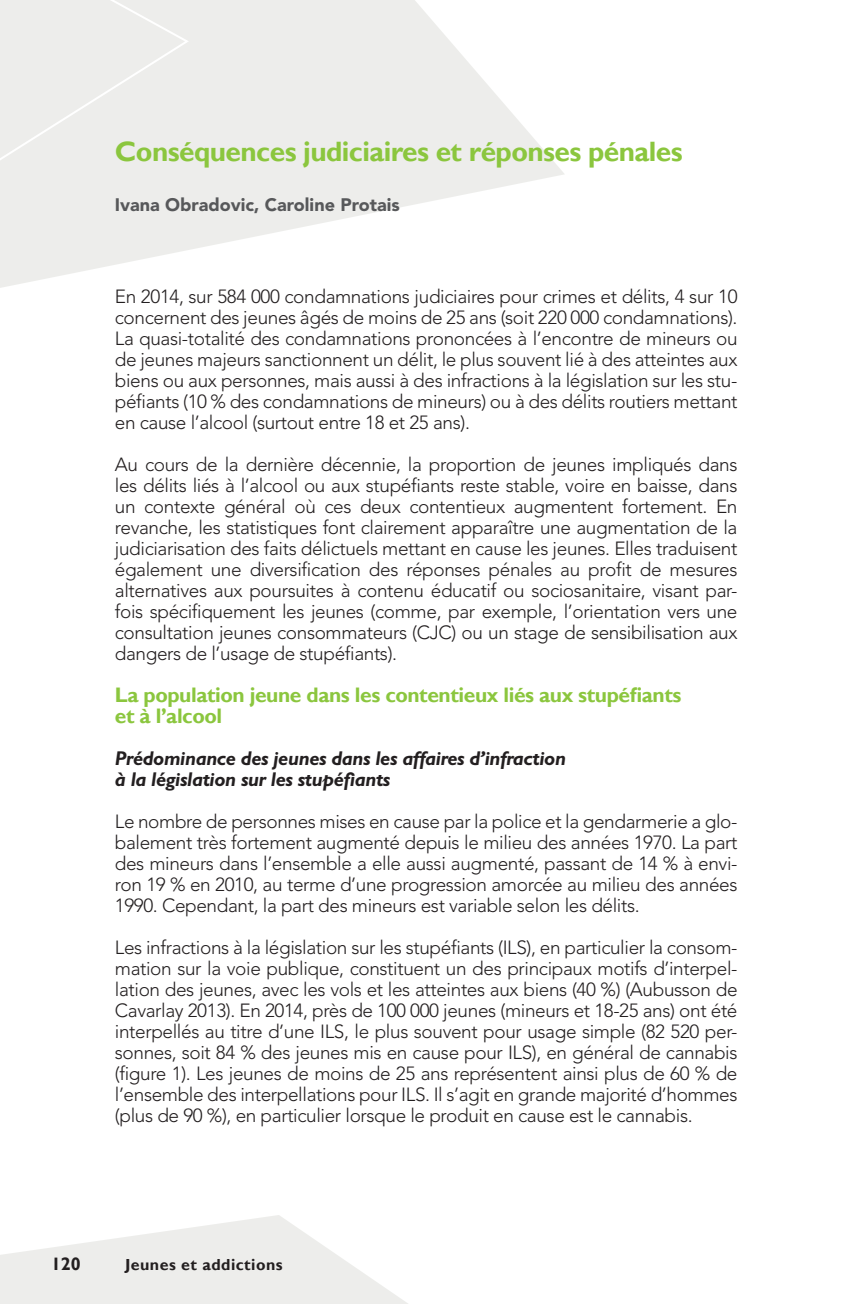
<style>
.page{position:relative;width:851px;height:1304px;background:#fff}
.page>*{position:absolute;margin:0;border:0;box-sizing:border-box;transform-origin:0 0}
.t1{font:700 28px "Gill Sans";letter-spacing:-.02em;color:#8bc63e}
.t2{font:700 21px/21px "Gill Sans";letter-spacing:-.02em;color:#8bc63e}
.t3{font:italic 700 20px/21px "Gill Sans";letter-spacing:-.02em;color:#231f20}
.t4{font:300 19px/21px "Avenir LT Std";letter-spacing:-.02em;color:#231f20;text-align:justify}
.t5{font:900 18px "Avenir LT Std";color:#57585a}
.t6{font:700 18px "Gill Sans";color:#231f20}
.t7{font:700 16px "Gill Sans";letter-spacing:.03em;color:#231f20}
</style>
<div class="page">
<svg style="left:0;top:1215px;width:408px;height:89px"></svg>
<svg style="left:0;top:0;width:564px;height:288px;fill:#ededeb"></svg>
<div style="left:0;top:0;width:191px;height:183px;background:#ededeb"></div>
<h1 class="t1" style="left:115px;top:135px;width:569px">Conséquences judiciaires et réponses pénales</h1>
<p class="t5" style="left:115px;top:194px;width:286px">Ivana Obradovic, Caroline Protais</p>
<p class="t4" style="left:115px;top:286px;width:624px">En 2014, sur 584 000 condamnations judiciaires pour crimes et délits, 4 sur 10 concernent des jeunes âgés de moins de 25 ans (soit 220 000 condamnations).<br>La quasi-totalité des condamnations prononcées à l’encontre de mineurs ou de jeunes majeurs sanctionnent un délit, le plus souvent lié à des atteintes aux biens ou aux personnes, mais aussi à des infractions à la législation sur les stu&shy;péfiants (10 % des condamnations de mineurs) ou à des délits routiers mettant en cause l’alcool (surtout entre 18 et 25 ans).</p>
<p class="t4" style="left:115px;top:454px;width:624px">Au cours de la dernière décennie, la proportion de jeunes impliqués dans les délits liés à l’alcool ou aux stupéfiants reste stable, voire en baisse, dans un contexte général où ces deux contentieux augmentent fortement. En revanche, les statistiques font clairement apparaître une augmentation de la judiciarisation des faits délictuels mettant en cause les jeunes. Elles traduisent également une diversification des réponses pénales au profit de mesures alternatives aux poursuites à contenu éducatif ou sociosanitaire, visant par&shy;fois spécifiquement les jeunes (comme, par exemple, l’orientation vers une consultation jeunes consommateurs (CJC) ou un stage de sensibilisation aux dangers de l’usage de stupéfiants).</p>
<p class="t2" style="left:115px;top:685px;width:568px">La population jeune dans les contentieux liés aux stupéfiants et à l’alcool</p>
<p class="t3" style="left:115px;top:748px;width:452px">Prédominance des jeunes dans les affaires d’infraction à la législation sur les stupéfiants</p>
<p class="t4" style="left:115px;top:811px;width:624px">Le nombre de personnes mises en cause par la police et la gendarmerie a glo&shy;balement très fortement augmenté depuis le milieu des années 1970. La part des mineurs dans l’ensemble a elle aussi augmenté, passant de 14 % à envi&shy;ron 19 % en 2010, au terme d’une progression amorcée au milieu des années 1990. Cependant, la part des mineurs est variable selon les délits.</p>
<p class="t4" style="left:115px;top:937px;width:624px">Les infractions à la législation sur les stupéfiants (ILS), en particulier la consom&shy;mation sur la voie publique, constituent un des principaux motifs d’interpel&shy;lation des jeunes, avec les vols et les atteintes aux biens (40 %) (Aubusson de Cavarlay 2013). En 2014, près de 100 000 jeunes (mineurs et 18-25 ans) ont été interpellés au titre d’une ILS, le plus souvent pour usage simple (82 520 per&shy;sonnes, soit 84 % des jeunes mis en cause pour ILS), en général de cannabis (figure 1). Les jeunes de moins de 25 ans représentent ainsi plus de 60 % de l’ensemble des interpellations pour ILS. Il s’agit en grande majorité d’hommes (plus de 90 %), en particulier lorsque le produit en cause est le cannabis.</p>
<p class="t6" style="left:51px;top:1253px;width:31px">120</p>
<p class="t7" style="left:125px;top:1255px;width:159px">Jeunes et addictions</p>
</div>
